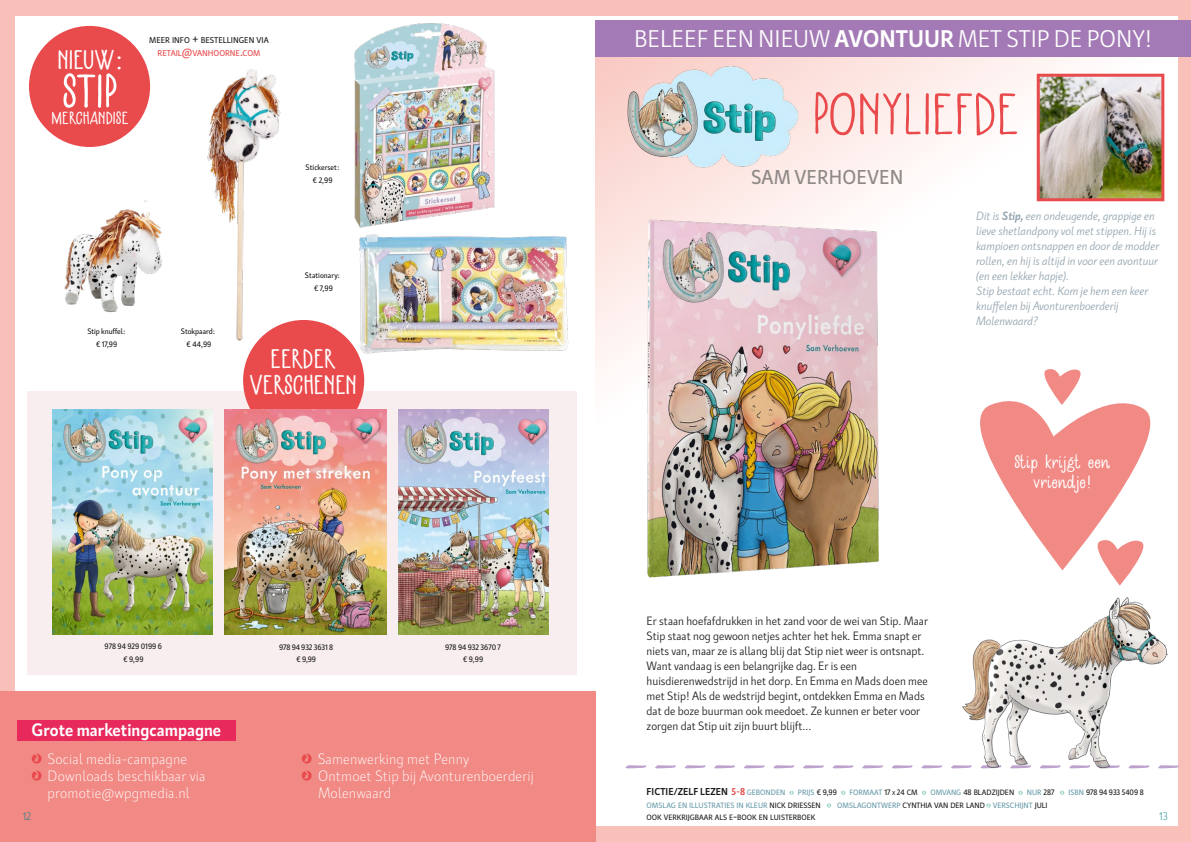
<style>
.page{position:relative;width:1191px;height:842px;background:#f8c0b9}
.page>*{position:absolute;margin:0;border:0;box-sizing:border-box;transform-origin:0 0}
.t1{font:75px "Les Tulipes Pro Sans";color:#e94b4d}
.t2{font:60.6px "Les Tulipes Pro Sans Bold";color:#fff}
.t3{font:34.6px/25.5px "Les Tulipes Pro Sans Bold";color:#fff;text-align:center}
.t4{font:24px "Kardinal";color:#fff}
.t5{font:23px/20px "Les Tulipes Pro Sans Bold";letter-spacing:-.015em;color:#fff;text-align:center}
.t6{font:22.6px "Les Tulipes Pro Sans Bold";color:#fff}
.t7{font:500 20px "Kardinal";letter-spacing:.01em;color:#8e8987}
.t8{font:700 18px "Kardinal";color:#fff}
.t9{font:300 15px/17px "Kardinal";letter-spacing:.01em;color:#fff}
.t10{font:12px/15px "Kardinal";color:#1d1d1b}
.t11{font:italic 12px/15px "Kardinal";color:#93a4ae}
.t12{font:300 11px "Kardinal";color:#00818b}
.t13{font:500 8.4px/12.8px "Kardinal";color:#1d1d1b;text-align:center}
.t14{font:500 8px/12.8px "Kardinal";color:#1d1d1b;text-align:center}
.t15{font:500 8px/12.8px "Kardinal";color:#1d1d1b;text-align:center}
.t16{font:500 7.7px "Kardinal";color:#689ba9}
.t17{font:500 7.7px "Kardinal";color:#1d1d1b}
.s1{font-size:12px}
.s2{color:#e94b4d}
.s3{font-size:12px;color:#e94b4d}
.s4{font-style:inherit}
.s5{font-weight:700}
.s6{font-weight:700;font-size:10px;color:#1d1d1b}
.s7{font-weight:700;font-size:10px;color:#e94b4d}
.s8{font-size:8px;color:#1d1d1b}
.s9{font-size:5.6px;color:#1d1d1b}
.s10{color:#1d1d1b}
.s11{font-size:7.7px;color:#689ba9}
.s12{font-size:11px}
</style>
<div class="page">
<div style="left:15px;top:16px;width:1162px;height:810px;background:#fff"></div>
<svg style="left:595px;top:57px;width:570px;height:312px"></svg>
<div style="left:27px;top:391px;width:549px;height:284px;background:#f8eef0"></div>
<div style="left:595px;top:20px;width:596px;height:37px;background:#a37ab5"></div>
<img style="left:621px;top:63px;width:184px;height:122px">
<div style="left:0;top:692px;width:595px;height:150px;background:#f18984"></div>
<svg style="left:980px;top:387px;width:198px;height:180px;fill:#f18984"></svg>
<svg style="left:1088px;top:536px;width:63px;height:31px"></svg>
<svg style="left:1037px;top:366px;width:49px;height:39px"></svg>
<svg style="left:625px;top:765px;width:305px;height:3px"></svg>
<svg style="left:789px;top:790px;width:5px;height:5px"></svg>
<svg style="left:841px;top:790px;width:4px;height:5px"></svg>
<svg style="left:922px;top:790px;width:4px;height:5px"></svg>
<svg style="left:826px;top:803px;width:5px;height:5px"></svg>
<svg style="left:986px;top:803px;width:4px;height:5px"></svg>
<img style="left:1040px;top:78px;width:120px;height:119px">
<div style="left:1036px;top:74px;width:128px;height:127px;border:3px solid #e94b4d"></div>
<svg style="left:32px;top:754px;width:10px;height:9px"></svg>
<svg style="left:32px;top:771px;width:10px;height:9px"></svg>
<svg style="left:302px;top:754px;width:10px;height:9px"></svg>
<svg style="left:302px;top:771px;width:10px;height:9px"></svg>
<div style="left:17px;top:721px;width:219px;height:20px;background:#e7295c"></div>
<img style="left:359px;top:23px;width:136px;height:204px">
<div style="left:243px;top:320px;width:121px;height:121px;background:#e94b4d;border-radius:50%"></div>
<img style="left:606px;top:189px;width:324px;height:389px">
<img style="left:225px;top:409px;width:161px;height:225px">
<img style="left:398px;top:410px;width:150px;height:225px">
<img style="left:64px;top:209px;width:63px;height:104px">
<img style="left:127px;top:40px;width:232px;height:338px">
<img style="left:350px;top:227px;width:219px;height:133px">
<img style="left:930px;top:567px;width:249px;height:230px">
<div style="left:29px;top:26px;width:121px;height:121px;background:#e94b4d;border-radius:50%"></div>
<img style="left:53px;top:409px;width:160px;height:226px">
<h3 class="t3" style="left:57px;top:48px;width:67px">NIEUW:</h3>
<h2 class="t2" style="left:62px;top:63px;width:58px">STIP</h2>
<h3 class="t6" style="left:51px;top:107px;width:79px">MERCHANDISE</h3>
<p class="t13" style="left:149px;top:33px;width:121px">MEER INFO <span class="s1">+</span> BESTELLINGEN VIA<br><span class="s2">RETAIL</span><span class="s3">@</span><span class="s2">VANHOORNE</span><span class="s3">.</span><span class="s2">COM</span></p>
<p class="t15" style="left:305px;top:160px;width:35px">Stickerset:</p>
<p class="t14" style="left:312px;top:173px;width:22px">€ 2,99</p>
<p class="t15" style="left:87px;top:324px;width:40px">Stip knuffel:</p>
<p class="t14" style="left:96px;top:337px;width:23px">€ 17,99</p>
<p class="t15" style="left:181px;top:324px;width:36px">Stokpaard:</p>
<p class="t14" style="left:186px;top:337px;width:27px">€ 44,99</p>
<p class="t15" style="left:305px;top:268px;width:37px">Stationary<span class="s4">: € 7,99</span></p>
<h3 class="t3" style="left:249px;top:347px;width:109px">EERDER<br>VERSCHENEN</h3>
<p class="t14" style="left:105px;top:639px;width:59px">978 94 929 0199 6 € 9,99</p>
<p class="t14" style="left:279px;top:640px;width:56px">978 94 932 3631 8 € 9,99</p>
<h3 class="t8" style="left:32px;top:716px;width:191px">Grote marketingcampagne</h3>
<p class="t14" style="left:445px;top:640px;width:57px">978 94 932 3670 7 € 9,99</p>
<h3 class="t4" style="left:634px;top:22px;width:519px">BELEEF EEN NIEUW <span class="s5">AVONTUUR</span> MET STIP DE PONY!</h3>
<h1 class="t1" style="left:812px;top:80px;width:208px">PONYLIEFDE</h1>
<h3 class="t7" style="left:751px;top:162px;width:154px">SAM VERHOEVEN</h3>
<p class="t11" style="left:976px;top:207px;width:185px">Dit is <span class="s5">Stip,</span> een ondeugende, grappige en lieve shetlandpony vol met stippen. Hij is kampioen ontsnappen en door de modder rollen, en hij is altijd in voor een avontuur (en een lekker hapje).<br>Stip bestaat echt. Kom je hem een keer knuffelen bij Avonturenboerderij Molenwaard?</p>
<p class="t10" style="left:646px;top:612px;width:283px">Er staan hoefafdrukken in het zand voor de wei van Stip. Maar Stip staat nog gewoon netjes achter het hek. Emma snapt er niets van, maar ze is allang blij dat Stip niet weer is ontsnapt.<br>Want vandaag is een belangrijke dag. Er is een huisdierenwedstrijd in het dorp. En Emma en Mads doen mee met Stip! Als de wedstrijd begint, ontdekken Emma en Mads dat de boze buurman ook meedoet. Ze kunnen er beter voor zorgen dat Stip uit zijn buurt blijft...</p>
<h3 class="t5" style="left:1014px;top:453px;width:98px">Stip krijgt een vriendje!</h3>
<p class="t9" style="left:48px;top:749px;width:159px">Social media-campagne<br>Downloads beschikbaar via promotie@wpgmedia.nl</p>
<p class="t9" style="left:318px;top:749px;width:218px">Samenwerking met Penny<br>Ontmoet Stip bij Avonturenboerderij<br>Molenwaard</p>
<p class="t16" style="left:646px;top:786px;width:409px"><span class="s6">FICTIE/ZELF LEZEN</span> <span class="s7">5-8</span> GEBONDEN PRIJS <span class="s8">€ 9,99</span> FORMAAT <span class="s8">17</span> <span class="s9">X</span> <span class="s8">24</span> <span class="s10">CM</span> OMVANG <span class="s8">48</span> <span class="s10">BLADZIJDEN</span> NUR <span class="s8">287</span></p>
<p class="t14" style="left:1068px;top:785px;width:77px"><span class="s11">ISBN</span> 978 94 933 5409 8</p>
<p class="t16" style="left:646px;top:799px;width:176px">OMSLAG EN ILLUSTRATIES IN KLEUR <span class="s10">NICK DRIESSEN</span></p>
<p class="t16" style="left:837px;top:799px;width:212px">OMSLAGONTWERP <span class="s10">CYNTHIA VAN DER LAND</span> VERSCHIJNT <span class="s10">JULI</span></p>
<p class="t17" style="left:646px;top:812px;width:170px">OOK VERKRIJGBAAR ALS E<span class="s12">-</span>BOOK EN LUISTERBOEK</p>
<p class="t12" style="left:23px;top:808px;width:10px">12</p>
<p class="t12" style="left:1159px;top:808px;width:10px">13</p>
</div>
